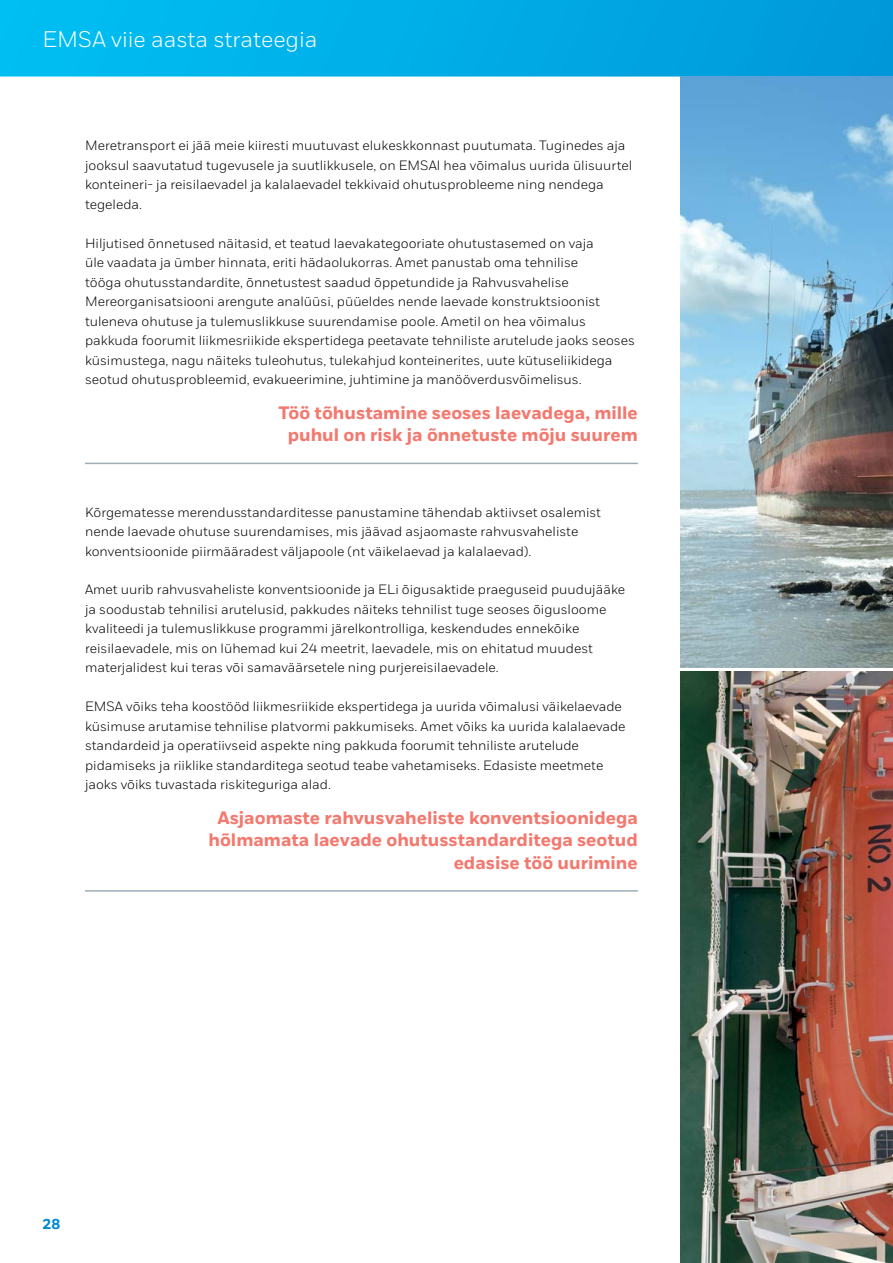
<style>
.page{position:relative;width:893px;height:1263px;background:#fff}
.page>*{position:absolute;margin:0;border:0;box-sizing:border-box;transform-origin:0 0}
.t1{font:300 22.5px "Fort";color:#fff}
.t2{font:700 18px/22.5px "Fort";color:#f3796f;text-align:center}
.t3{font:700 14.25px "Fort";color:#0089cf}
.t4{font:300 13.5px/19.5px "Fort";color:#000}
</style>
<div class="page">
<svg style="left:0;top:0;width:893px;height:77px;background:#01ace6"></svg>
<img style="left:680px;top:77px;width:213px;height:591px">
<img style="left:680px;top:672px;width:213px;height:591px">
<hr style="left:85px;top:463px;width:553px;height:1px;background:#9eacb5">
<hr style="left:85px;top:890px;width:553px;height:2px;background:#9eacb5">
<h1 class="t1" style="left:43px;top:26px;width:277px">EMSA viie aasta strateegia</h1>
<p class="t4" style="left:85px;top:136px;width:549px">Meretransport ei jää meie kiiresti muutuvast elukeskkonnast puutumata. Tuginedes aja jooksul saavutatud tugevusele ja suutlikkusele, on EMSAl hea võimalus uurida ülisuurtel konteineri- ja reisilaevadel ja kalalaevadel tekkivaid ohutusprobleeme ning nendega tegeleda.</p>
<p class="t4" style="left:85px;top:233px;width:551px">Hiljutised õnnetused näitasid, et teatud laevakategooriate ohutustasemed on vaja<br>üle vaadata ja ümber hinnata, eriti hädaolukorras. Amet panustab oma tehnilise<br>tööga ohutusstandardite, õnnetustest saadud õppetundide ja Rahvusvahelise Mereorganisatsiooni arengute analüüsi, püüeldes nende laevade konstruktsioonist tuleneva ohutuse ja tulemuslikkuse suurendamise poole. Ametil on hea võimalus pakkuda foorumit liikmesriikide ekspertidega peetavate tehniliste arutelude jaoks seoses küsimustega, nagu näiteks tuleohutus, tulekahjud konteinerites, uute kütuseliikidega seotud ohutusprobleemid, evakueerimine, juhtimine ja manööverdusvõimelisus.</p>
<h2 class="t2" style="left:279px;top:402px;width:361px">Töö tõhustamine seoses laevadega, mille puhul on risk ja õnnetuste mõju suurem</h2>
<p class="t4" style="left:85px;top:502px;width:517px">Kõrgematesse merendusstandarditesse panustamine tähendab aktiivset osalemist nende laevade ohutuse suurendamises, mis jäävad asjaomaste rahvusvaheliste konventsioonide piirmääradest väljapoole (nt väikelaevad ja kalalaevad).</p>
<p class="t4" style="left:85px;top:580px;width:542px">Amet uurib rahvusvaheliste konventsioonide ja ELi õigusaktide praeguseid puudujääke ja soodustab tehnilisi arutelusid, pakkudes näiteks tehnilist tuge seoses õigusloome kvaliteedi ja tulemuslikkuse programmi järelkontrolliga, keskendudes ennekõike reisilaevadele, mis on lühemad kui 24 meetrit, laevadele, mis on ehitatud muudest materjalidest kui teras või samaväärsetele ning purjereisilaevadele.</p>
<p class="t4" style="left:85px;top:697px;width:542px">EMSA võiks teha koostööd liikmesriikide ekspertidega ja uurida võimalusi väikelaevade küsimuse arutamise tehnilise platvormi pakkumiseks. Amet võiks ka uurida kalalaevade standardeid ja operatiivseid aspekte ning pakkuda foorumit tehniliste arutelude pidamiseks ja riiklike standarditega seotud teabe vahetamiseks. Edasiste meetmete jaoks võiks tuvastada riskiteguriga alad.</p>
<p class="t3" style="left:43px;top:1215px;width:19px">28</p>
<h2 class="t2" style="left:208px;top:807px;width:431px;text-align:right">Asjaomaste rahvusvaheliste konventsioonidega hõlmamata laevade ohutusstandarditega seotud edasise töö uurimine</h2>
</div>
